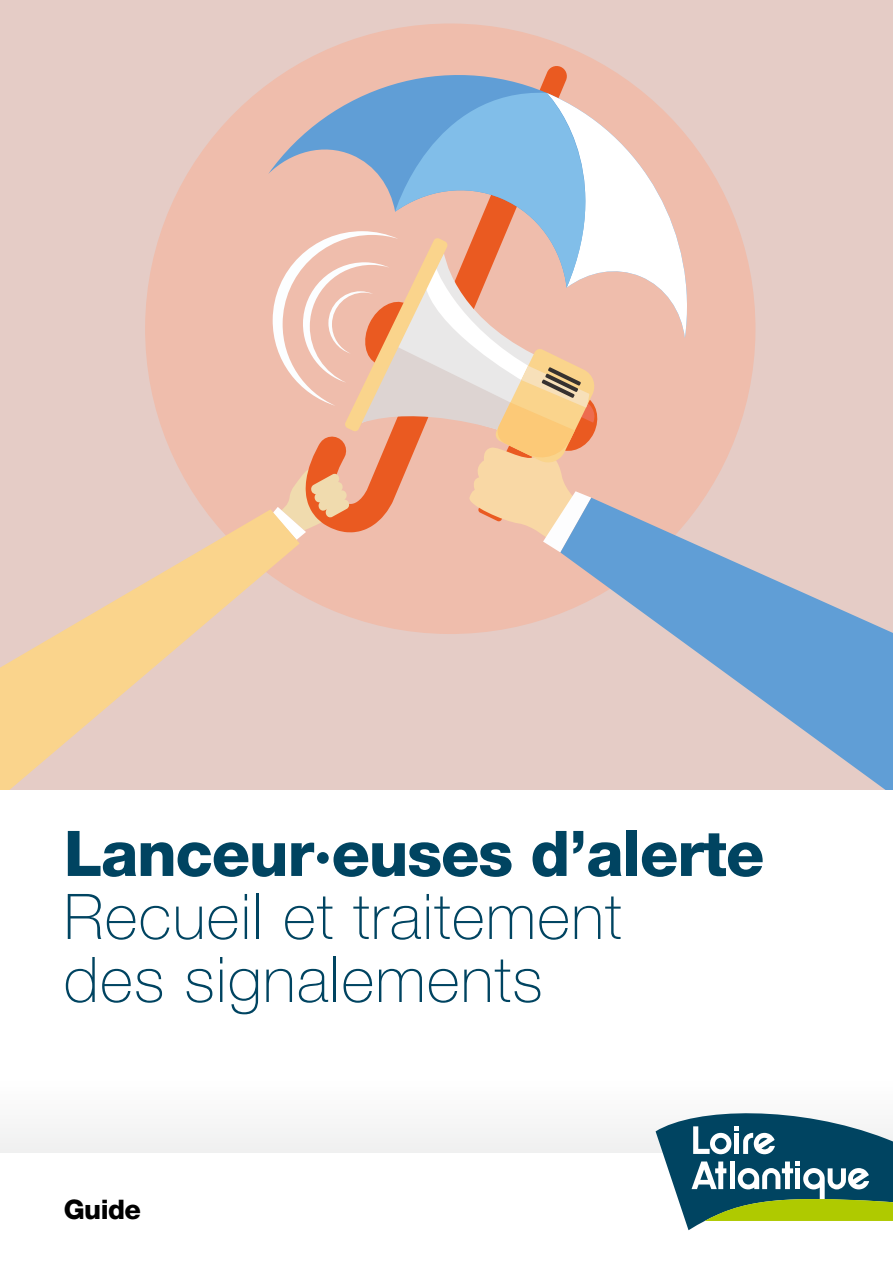
<style>
.page{position:relative;width:893px;height:1276px;background:#fff}
.page>*{position:absolute;margin:0;border:0;box-sizing:border-box;transform-origin:0 0}
.t1{font:100 63px/63px "Helvetica Neue LT Std";letter-spacing:.02em;color:#004461}
.t2{font:800 63px "Helvetica Neue LT Std";letter-spacing:-.02em;color:#004461}
.t3{font:800 27px "Helvetica Neue LT Std";letter-spacing:-.02em;color:#000}
</style>
<div class="page">
<div style="left:0;top:0;width:893px;height:789px;background:#e5ccc6"></div>
<svg style="left:145px;top:23px;width:611px;height:486px;fill:#efbdac"></svg>
<svg style="left:265px;top:76px;width:295px;height:558px;background:#edbeae"></svg>
<svg style="left:560px;top:498px;width:333px;height:291px"></svg>
<svg style="left:0;top:509px;width:300px;height:280px"></svg>
<svg style="left:268px;top:50px;width:431px;height:288px;fill:#efbdac"></svg>
<svg style="left:272px;top:88px;width:427px;height:464px;background:#dbc0b6"></svg>
<svg style="left:656px;top:1113px;width:237px;height:117px"></svg>
<p class="t2" style="left:64px;top:816px;width:702px">Lanceur·euses d’alerte</p>
<p class="t1" style="left:64px;top:885px;width:559px">Recueil et traitement des signalements</p>
<p class="t3" style="left:64px;top:1193px;width:79px">Guide</p>
</div>
